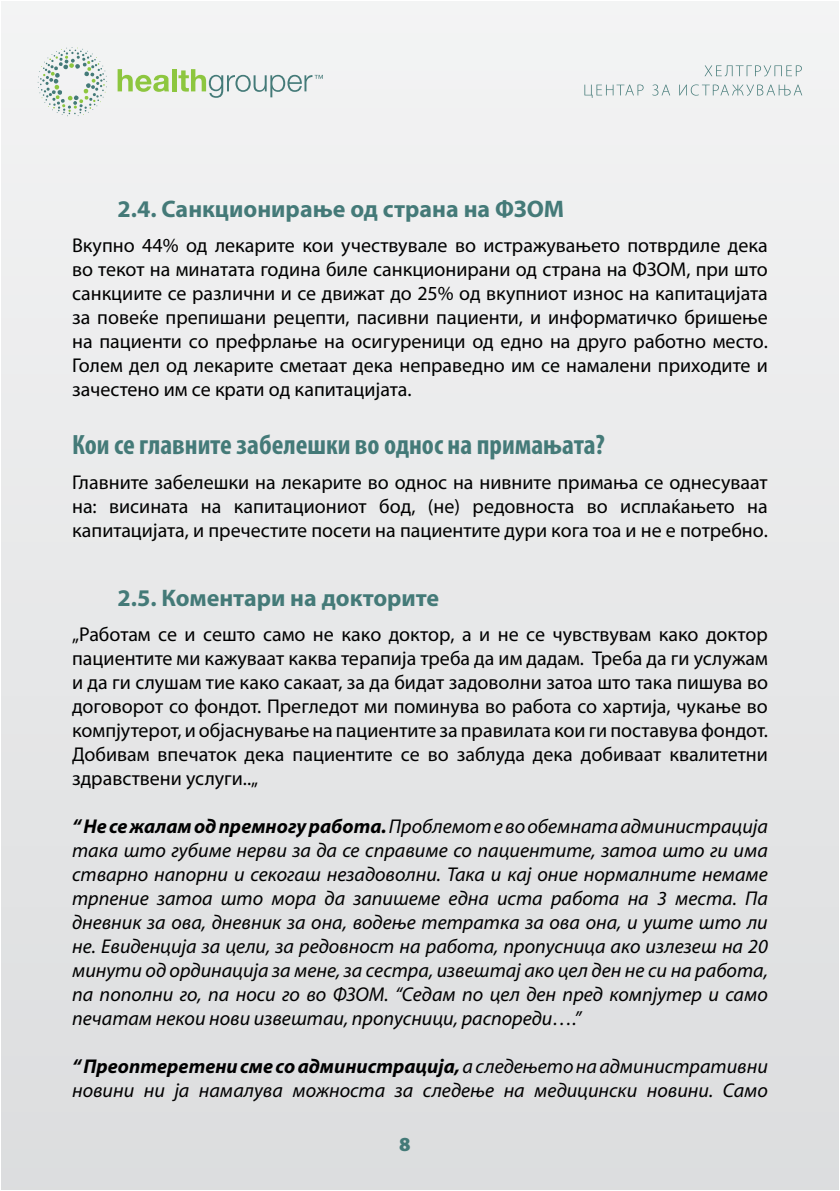
<style>
.page{position:relative;width:840px;height:1191px;background:#fff}
.page>*{position:absolute;margin:0;border:0;box-sizing:border-box;transform-origin:0 0}
.Paragraph_Style_1{font:700 condensed 28px "Myriad Pro";color:#447a78}
.Paragraph_Style_2{font:700 24px "Myriad Pro";color:#447a78}
.body_text{font:20px/24px "Myriad Pro";color:#000;text-align:justify}
.body_text-2{font:italic 20px/24px "Myriad Pro";color:#000;text-align:justify}
.t1{font:900 20px "Myriad Pro";color:#447a78}
.s1{font-weight:700}
</style>
<div class="page">
<div style="left:1px;top:1px;width:837px;height:1189px;background:#e7e8e9"></div>
<svg style="left:38px;top:47px;width:69px;height:69px"></svg>
<svg style="left:117px;top:69px;width:52px;height:23px"></svg>
<hr style="left:172px;top:69px;width:4px;height:22px;background:#8dc63f">
<svg style="left:178px;top:69px;width:145px;height:29px"></svg>
<svg style="left:704px;top:65px;width:97px;height:11px"></svg>
<svg style="left:584px;top:85px;width:59px;height:13px"></svg>
<svg style="left:652px;top:84px;width:17px;height:12px"></svg>
<svg style="left:679px;top:84px;width:122px;height:12px"></svg>
<p class="Paragraph_Style_2" style="left:117px;top:193px;width:448px">2.4. Санкционирање од страна на ФЗОМ</p>
<p class="body_text" style="left:72px;top:233px;width:697px">Вкупно 44% од лекарите кои учествувале во истражувањето потврдиле дека во текот на минатата година биле санкционирани од страна на ФЗОМ, при што санкциите се различни и се движат до 25% од вкупниот износ на капитацијата за повеќе препишани рецепти, пасивни пациенти, и информатичко бришење на пациенти со префрлање на осигуреници од едно на друго работно место.<br>Голем дел од лекарите сметаат дека неправедно им се намалени приходите и зачестено им се крати од капитацијата.</p>
<p class="Paragraph_Style_1" style="left:72px;top:427px;width:534px">Кои се главните забелешки во однос на примањата?</p>
<p class="body_text" style="left:72px;top:470px;width:697px">Главните забелешки на лекарите во однос на нивните примања се однесуваат на: висината на капитациониот бод, (не) редовноста во исплаќањето на капитацијата, и пречестите посети на пациентите дури кога тоа и не е потребно.</p>
<p class="Paragraph_Style_2" style="left:117px;top:582px;width:323px">2.5. Коментари на докторите</p>
<p class="body_text" style="left:72px;top:622px;width:697px">„Работам се и сешто само не како доктор, а и не се чувствувам како доктор пациентите ми кажуваат каква терапија треба да им дадам. Треба да ги услужам и да ги слушам тие како сакаат, за да бидат задоволни затоа што така пишува во договорот со фондот. Прегледот ми поминува во работа со хартија, чукање во компјутерот, и објаснување на пациентите за правилата кои ги поставува фондот.<br>Добивам впечаток дека пациентите се во заблуда дека добиваат квалитетни здравствени услуги..„</p>
<p class="body_text-2" style="left:72px;top:814px;width:697px"><span class="s1">“ Не се жалам од премногу работа.</span> Проблемот е во обемната администрација така што губиме нерви за да се справиме со пациентите, затоа што ги има стварно напорни и секогаш незадоволни. Така и кај оние нормалните немаме трпение затоа што мора да запишеме една иста работа на 3 места. Па дневник за ова, дневник за она, водење тетратка за ова она, и уште што ли не. Евиденција за цели, за редовност на работа, пропусница ако излезеш на 20 минути од ординација за мене, за сестра, извештај ако цел ден не си на работа, па пополни го, па носи го во ФЗОМ. “Седам по цел ден пред компјутер и само печатам некои нови извештаи, пропусници, распореди….”</p>
<p class="body_text-2" style="left:72px;top:1054px;width:697px"><span class="s1">“ Преоптеретени сме со администрација,</span> а следењето на административни новини ни ја намалува можноста за следење на медицински новини. Само</p>
<p class="t1" style="left:399px;top:1133px;width:13px">8</p>
</div>
